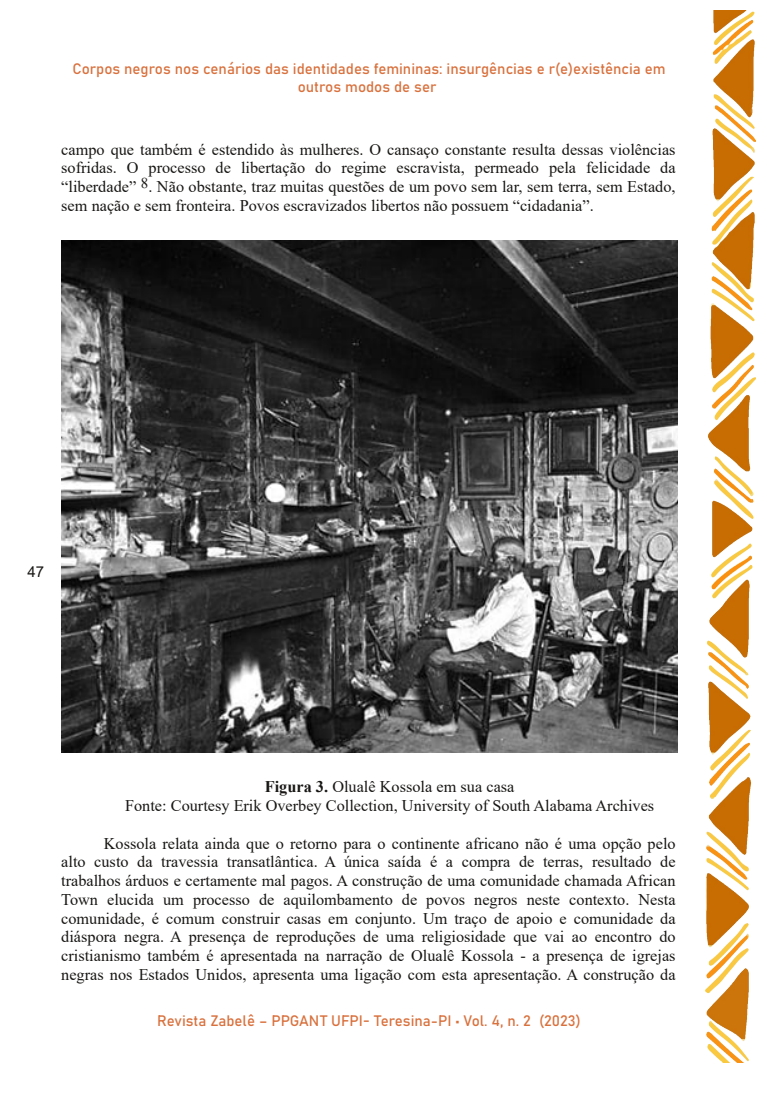
<style>
.page{position:relative;width:767px;height:1114px;background:#fff}
.page>*{position:absolute;margin:0;border:0;box-sizing:border-box;transform-origin:0 0}
.t1{font:16.25px/18.8px "Times New Roman";color:#181715;text-align:justify}
.t2{font:15px/18.8px "Bahnschrift";color:#d9713d;text-align:center}
.t3{font:15px "Arial";color:#181715}
.s1{font-weight:700}
</style>
<div class="page">
<img style="left:705px;top:10px;width:50px;height:1052px">
<img style="left:61px;top:241px;width:616px;height:512px">
<p class="t2" style="left:72px;top:60px;width:594px">Corpos negros nos cenários das identidades femininas: insurgências e r(e)existência em outros modos de ser</p>
<p class="t1" style="left:61px;top:140px;width:616px">campo que também é estendido às mulheres. O cansaço constante resulta dessas violências sofridas. O processo de libertação do regime escravista, permeado pela felicidade da “liberdade” <sup>8</sup>. Não obstante, traz muitas questões de um povo sem lar, sem terra, sem Estado, sem nação e sem fronteira. Povos escravizados libertos não possuem “cidadania”.</p>
<p class="t3" style="left:27px;top:563px;width:18px">47</p>
<p class="t1" style="left:125px;top:777px;width:530px;text-align:center"><span class="s1">Figura 3.</span> Olualê Kossola em sua casa<br>Fonte: Courtesy Erik Overbey Collection, University of South Alabama Archives</p>
<p class="t1" style="left:61px;top:834px;width:616px;text-indent:43px">Kossola relata ainda que o retorno para o continente africano não é uma opção pelo alto custo da travessia transatlântica. A única saída é a compra de terras, resultado de trabalhos árduos e certamente mal pagos. A construção de uma comunidade chamada African Town elucida um processo de aquilombamento de povos negros neste contexto. Nesta comunidade, é comum construir casas em conjunto. Um traço de apoio e comunidade da diáspora negra. A presença de reproduções de uma religiosidade que vai ao encontro do cristianismo também é apresentada na narração de Olualê Kossola - a presença de igrejas negras nos Estados Unidos, apresenta uma ligação com esta apresentação. A construção da</p>
<p class="t2" style="left:157px;top:1012px;width:425px">Revista Zabelê – PPGANT UFPI- Teresina-PI • Vol. 4, n. 2 (2023)</p>
</div>
